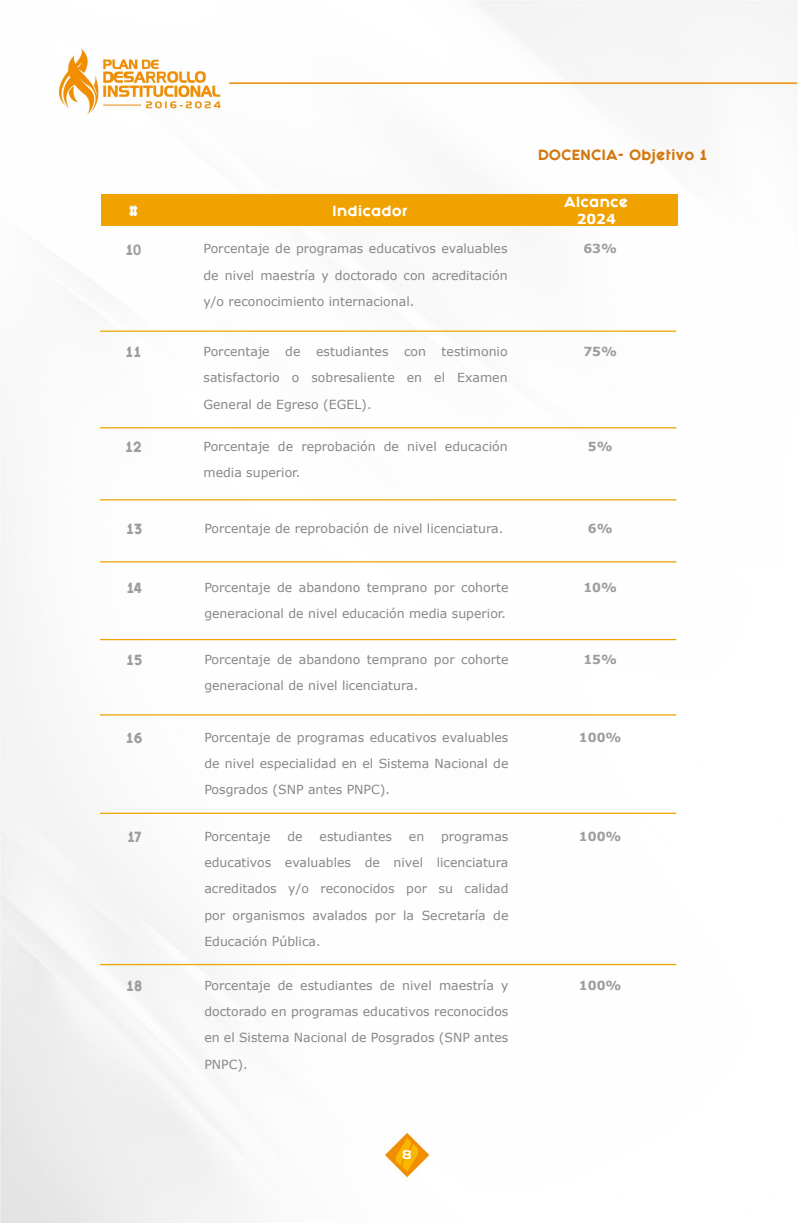
<style>
.page{position:relative;width:798px;height:1223px;background:#fff}
.page>*{position:absolute;margin:0;border:0;box-sizing:border-box;transform-origin:0 0}
.t1{font:700 13.75px "Verdana";color:#fff}
.t2{font:12.5px/26.2px "Verdana";color:#878787;text-align:justify}
.t3{font:700 12.5px "Verdana";color:#9d9d9c}
.t4{font:800 12.5px "Fashion Fetish";color:#9d9d9c}
.t5{font:800 12.5px "Fashion Fetish";color:#d17910}
.t6{font:800 12.5px "Fashion Fetish";color:#fff}
.t7{font:12.5px "Hanzel Normal";color:#fff}
.s1{font-family:"Century Gothic";font-weight:700;font-size:14.38px}
</style>
<div class="page">
<img style="left:0;top:1px;width:797px;height:1221px">
<div style="left:101px;top:194px;width:576px;height:32px;background:#f0a200"></div>
<hr style="left:100px;top:330px;width:576px;height:2px;background:#f0a200">
<hr style="left:100px;top:427px;width:576px;height:1px;background:#f0a200">
<hr style="left:100px;top:499px;width:576px;height:1px;background:#f0a200">
<hr style="left:100px;top:561px;width:576px;height:1px;background:#f0a200">
<hr style="left:100px;top:639px;width:576px;height:1px;background:#f0a200">
<hr style="left:100px;top:812px;width:576px;height:2px;background:#f0a200">
<hr style="left:100px;top:964px;width:576px;height:1px;background:#f0a200">
<hr style="left:100px;top:714px;width:576px;height:1px;background:#f0a200">
<p class="t5" style="left:537px;top:145px;width:171px">DOCENCIA- Objetivo 1</p>
<p class="t6" style="left:129px;top:201px;width:11px">#</p>
<p class="t6" style="left:332px;top:201px;width:77px">Indicador</p>
<p class="t6" style="left:564px;top:192px;width:66px">Alcance</p>
<p class="t1" style="left:576px;top:210px;width:41px">2024</p>
<p class="t4" style="left:125px;top:239px;width:17px">1<span class="s1">0</span></p>
<p class="t2" style="left:203px;top:236px;width:305px">Porcentaje de programas educativos evaluables de nivel maestría y doctorado con acreditación y/o reconocimiento internacional.</p>
<p class="t3" style="left:583px;top:240px;width:35px">63%</p>
<p class="t4" style="left:126px;top:342px;width:17px">11</p>
<p class="t2" style="left:203px;top:338px;width:305px">Porcentaje de estudiantes con testimonio satisfactorio o sobresaliente en el Examen General de Egreso (EGEL).</p>
<p class="t3" style="left:583px;top:343px;width:35px">75%</p>
<p class="t4" style="left:125px;top:436px;width:18px">12</p>
<p class="t2" style="left:203px;top:433px;width:305px">Porcentaje de reprobación de nivel educación media superior.</p>
<p class="t3" style="left:587px;top:438px;width:26px">5%</p>
<p class="t4" style="left:126px;top:519px;width:18px">13</p>
<p class="t2" style="left:204px;top:516px;width:300px">Porcentaje de reprobación de nivel licenciatura.</p>
<p class="t3" style="left:587px;top:520px;width:26px">6%</p>
<p class="t2" style="left:204px;top:574px;width:305px">Porcentaje de abandono temprano por cohorte generacional de nivel educación media superior.</p>
<p class="t4" style="left:126px;top:577px;width:17px">14</p>
<p class="t3" style="left:583px;top:579px;width:35px">10%</p>
<p class="t2" style="left:204px;top:646px;width:305px">Porcentaje de abandono temprano por cohorte generacional de nivel licenciatura.</p>
<p class="t4" style="left:126px;top:649px;width:18px">15</p>
<p class="t3" style="left:583px;top:651px;width:35px">15%</p>
<p class="t4" style="left:126px;top:727px;width:19px">16</p>
<p class="t2" style="left:204px;top:724px;width:305px">Porcentaje de programas educativos evaluables de nivel especialidad en el Sistema Nacional de Posgrados (SNP antes PNPC).</p>
<p class="t3" style="left:578px;top:729px;width:44px">100%</p>
<p class="t4" style="left:127px;top:826px;width:16px">17</p>
<p class="t2" style="left:204px;top:823px;width:68px">Porcentaje</p>
<p class="t2" style="left:287px;top:823px;width:17px">de</p>
<p class="t2" style="left:319px;top:823px;width:74px">estudiantes</p>
<p class="t2" style="left:409px;top:823px;width:17px">en</p>
<p class="t2" style="left:204px;top:823px;width:305px;text-indent:237px">programas educativos evaluables de nivel licenciatura acreditados y/o reconocidos por su calidad por organismos avalados por la Secretaría de Educación Pública.</p>
<p class="t3" style="left:578px;top:828px;width:44px">100%</p>
<p class="t4" style="left:126px;top:975px;width:18px">18</p>
<p class="t2" style="left:204px;top:972px;width:305px">Porcentaje de estudiantes de nivel maestría y doctorado en programas educativos reconocidos en el Sistema Nacional de Posgrados (SNP antes PNPC).</p>
<p class="t3" style="left:578px;top:977px;width:44px">100%</p>
<p class="t7" style="left:402px;top:1147px;width:10px">8</p>
</div>
